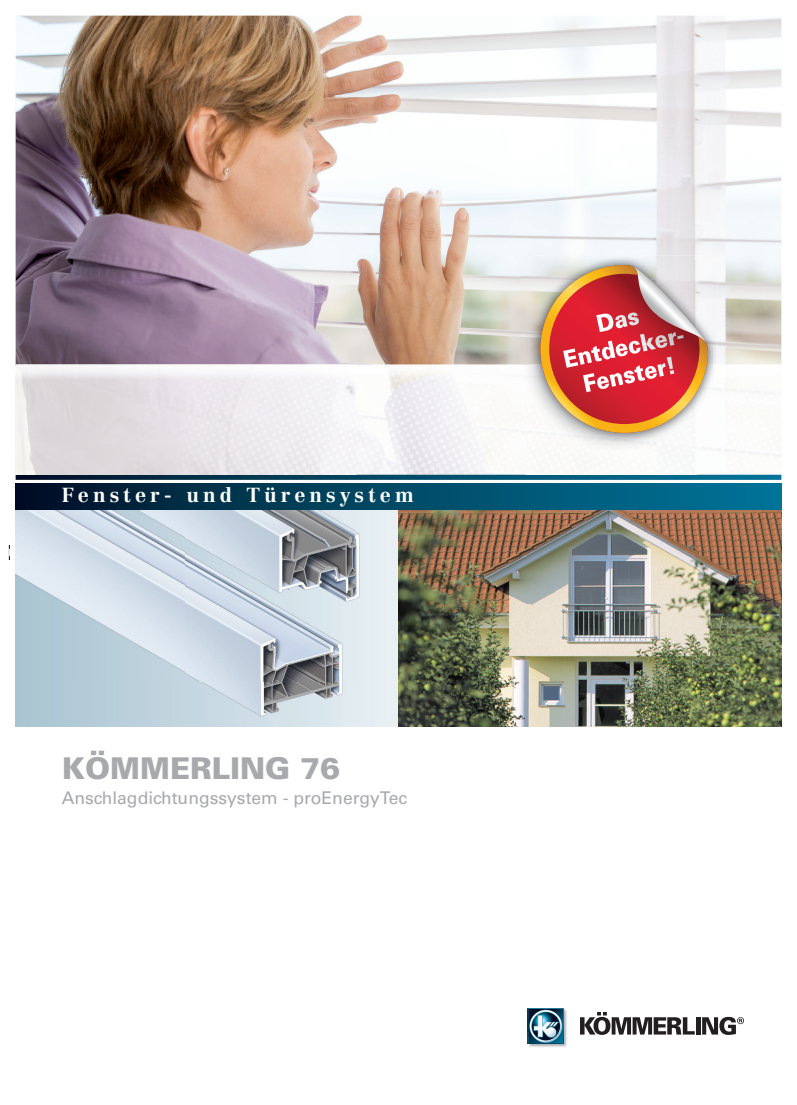
<style>
.page{position:relative;width:797px;height:1105px;background:#fff}
.page>*{position:absolute;margin:0;border:0;box-sizing:border-box;transform-origin:0 0}
.t1{font:900 30px "Univers";color:#a8a9ad}
.t2{font:900 23.75px/28px "Univers";color:#fff;text-align:center;scale:.9 1}
.t3{font:700 20px "Centennial LT Std";letter-spacing:.2em;color:#fff}
.t4{font:17.5px "Univers";color:#a8a9ad}
</style>
<div class="page">
<img style="left:16px;top:510px;width:382px;height:216px">
<img style="left:398px;top:510px;width:383px;height:216px">
<img style="left:16px;top:16px;width:765px;height:349px">
<img style="left:527px;top:1008px;width:1px;height:37px">
<svg style="left:580px;top:1012px;width:114px;height:23px"></svg>
<hr style="left:696px;top:1017px;width:4px;height:17px;background:#231f20">
<svg style="left:702px;top:1017px;width:42px;height:18px"></svg>
<img style="left:528px;top:1008px;width:39px;height:39px">
<svg style="left:16px;top:474px;width:765px;height:6px;background:#2a647c"></svg>
<div style="left:16px;top:483px;width:765px;height:27px;background:linear-gradient(to right,#00152a,#00789d)"></div>
<img style="left:16px;top:367px;width:475px;height:107px">
<img style="left:574px;top:460px;width:10px;height:14px">
<img style="left:521px;top:261px;width:191px;height:191px">
<img style="left:530px;top:255px;width:187px;height:188px">
<svg style="left:540px;top:265px;width:168px;height:168px;background:#d56960"></svg>
<svg style="left:9px;top:545px;width:1px;height:15px"></svg>
<p class="t3" style="left:62px;top:483px;width:353px">Fenster- und Türensystem</p>
<h1 class="t1" style="left:62px;top:750px;width:280px">KÖMMERLING 76</h1>
<p class="t4" style="left:62px;top:787px;width:347px">Anschlagdichtungssystem - proEnergyTec</p>
<h2 class="t2" style="left:554px;top:318px;width:143px;rotate:-12deg">Das<br>Entdecker-<br>Fenster!</h2>
</div>
